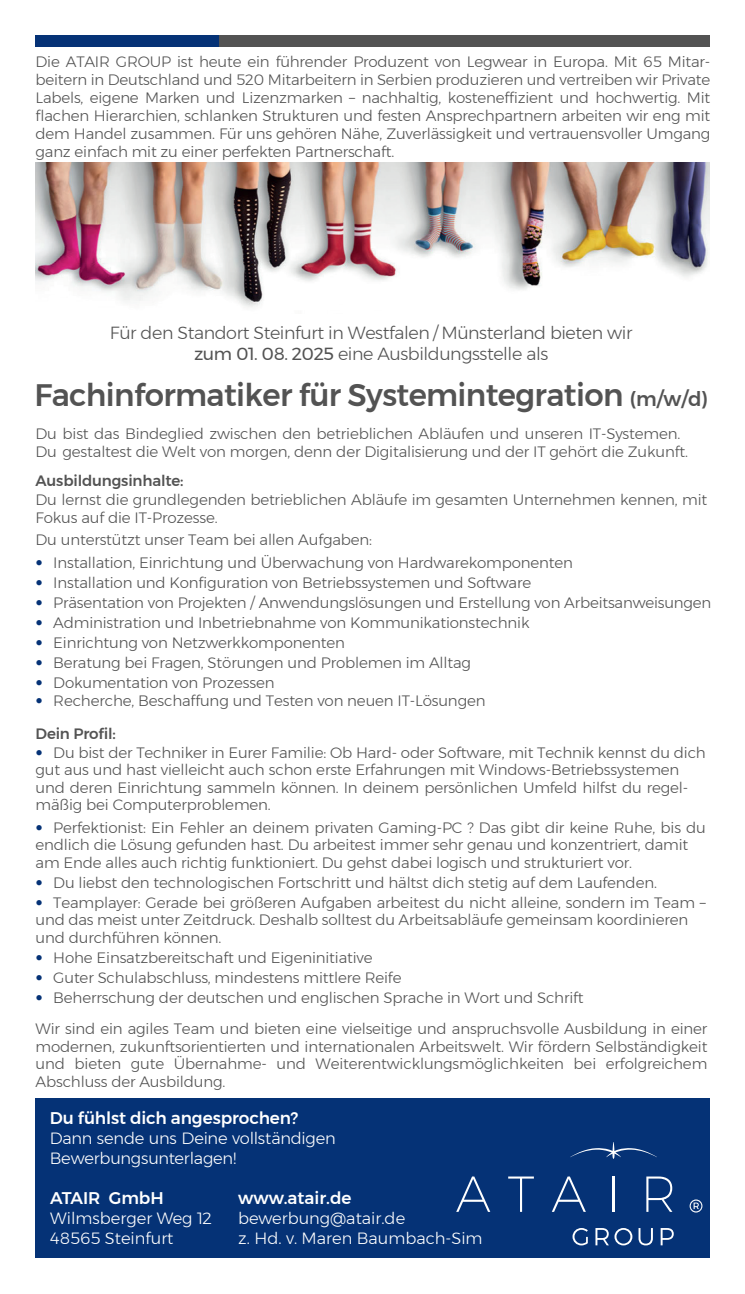
<style>
.page{position:relative;width:745px;height:1294px;background:#fff}
.page>*{position:absolute;margin:0;border:0;box-sizing:border-box;transform-origin:0 0}
.t1{font:500 31px "Montserrat";letter-spacing:-.02em;color:#535353}
.t2{font:300 17.5px/21px "Montserrat";letter-spacing:-.025em;color:#535353;text-align:center}
.t3{font:500 16.88px "Montserrat";color:#fff}
.t4{font:300 16.25px/20px "Montserrat";color:#fff}
.t5{font:300 15px/17.5px "Montserrat";letter-spacing:-.01em;color:#535353}
.t6{font:500 15px "Montserrat";letter-spacing:-.01em;color:#535353}
.s1{font-weight:400}
.s2{font-size:20px}
.s3{font-family:"Meta Plus";font-weight:400;color:#053276}
.s4{font-weight:500}
</style>
<div class="page">
<div style="left:35px;top:35px;width:184px;height:12px;background:#053276"></div>
<div style="left:219px;top:35px;width:490px;height:12px;background:#535353"></div>
<div style="left:35px;top:1098px;width:674px;height:159px;background:#053276"></div>
<svg style="left:456px;top:1176px;width:34px;height:36px"></svg>
<svg style="left:508px;top:1176px;width:25px;height:36px"></svg>
<svg style="left:551px;top:1176px;width:34px;height:36px"></svg>
<hr style="left:612px;top:1176px;width:2px;height:36px;background:#fff">
<svg style="left:646px;top:1176px;width:26px;height:36px"></svg>
<svg style="left:689px;top:1199px;width:13px;height:13px"></svg>
<svg style="left:572px;top:1228px;width:15px;height:17px"></svg>
<svg style="left:595px;top:1228px;width:13px;height:17px"></svg>
<svg style="left:614px;top:1228px;width:18px;height:17px"></svg>
<svg style="left:638px;top:1228px;width:14px;height:17px"></svg>
<svg style="left:660px;top:1228px;width:13px;height:17px"></svg>
<svg style="left:570px;top:1142px;width:86px;height:17px"></svg>
<img style="left:35px;top:162px;width:674px;height:146px">
<p class="t5" style="left:36px;top:53px;width:675px;line-height:18px;text-align:justify">Die ATAIR GROUP ist heute ein führender Produzent von Legwear in Europa. Mit 65 Mitar&shy;beitern in Deutschland und 520 Mitarbeitern in Serbien produzieren und vertreiben wir Private Labels, eigene Marken und Lizenzmarken – nachhaltig, kosteneffizient und hochwertig. Mit flachen Hierarchien, schlanken Strukturen und festen Ansprechpartnern arbeiten wir eng mit dem Handel zusammen. Für uns gehören Nähe, Zuverlässigkeit und vertrauensvoller Umgang ganz einfach mit zu einer perfekten Partnerschaft.</p>
<p class="t2" style="left:110px;top:322px;width:523px">Für den Standort Steinfurt in Westfalen / Münsterland bieten wir <span class="s1">zum 01. 08. 2025</span> eine Ausbildungsstelle als</p>
<h1 class="t1" style="left:34px;top:370px;width:674px">Fachinformatiker für Systemintegration <span class="s2">(m/w/d)</span></h1>
<p class="t5" style="left:36px;top:425px;width:653px;line-height:18px">Du bist das Bindeglied zwischen den betrieblichen Abläufen und unseren IT-Systemen.<br>Du gestaltest die Welt von morgen, denn der Digitalisierung und der IT gehört die Zukunft.</p>
<p class="t6" style="left:36px;top:469px;width:149px">Ausbildungsinhalte:</p>
<p class="t5" style="left:36px;top:490px;width:673px;line-height:18.6px">Du lernst die grundlegenden betrieblichen Abläufe im gesamten Unternehmen kennen, mit<br>Fokus auf die IT-Prozesse.</p>
<p class="t5" style="left:36px;top:531px;width:338px">Du unterstützt unser Team bei allen Aufgaben:</p>
<p class="t5" style="left:36px;top:554px;width:538px"><span class="s3">•</span> Installation, Einrichtung und Überwachung von Hardwarekomponenten</p>
<p class="t5" style="left:36px;top:574px;width:497px"><span class="s3">•</span> Installation und Konfiguration von Betriebssystemen und Software</p>
<p class="t5" style="left:36px;top:594px;width:677px"><span class="s3">•</span> Präsentation von Projekten / Anwendungslösungen und Erstellung von Arbeitsanweisungen</p>
<p class="t5" style="left:36px;top:614px;width:495px"><span class="s3">•</span> Administration und Inbetriebnahme von Kommunikationstechnik</p>
<p class="t5" style="left:36px;top:634px;width:311px"><span class="s3">•</span> Einrichtung von Netzwerkkomponenten</p>
<p class="t5" style="left:36px;top:654px;width:437px"><span class="s3">•</span> Beratung bei Fragen, Störungen und Problemen im Alltag</p>
<p class="t5" style="left:36px;top:674px;width:240px"><span class="s3">•</span> Dokumentation von Prozessen</p>
<p class="t5" style="left:36px;top:684px;width:451px;line-height:33px"><span class="s3">•</span> Recherche, Beschaffung und Testen von neuen IT-Lösungen<br><span class="s4">Dein Profil:</span></p>
<p class="t5" style="left:36px;top:743px;width:671px"><span class="s3">•</span> Du bist der Techniker in Eurer Familie: Ob Hard- oder Software, mit Technik kennst du dich gut aus und hast vielleicht auch schon erste Erfahrungen mit Windows-Betriebssystemen und deren Einrichtung sammeln können. In deinem persönlichen Umfeld hilfst du regel&shy;mäßig bei Computerproblemen.</p>
<p class="t5" style="left:36px;top:818px;width:671px"><span class="s3">•</span> Perfektionist: Ein Fehler an deinem privaten Gaming-PC ? Das gibt dir keine Ruhe, bis du endlich die Lösung gefunden hast. Du arbeitest immer sehr genau und konzentriert, damit am Ende alles auch richtig funktioniert. Du gehst dabei logisch und strukturiert vor.</p>
<p class="t5" style="left:36px;top:873px;width:622px"><span class="s3">•</span> Du liebst den technologischen Fortschritt und hältst dich stetig auf dem Laufenden.</p>
<p class="t5" style="left:36px;top:893px;width:671px"><span class="s3">•</span> Teamplayer: Gerade bei größeren Aufgaben arbeitest du nicht alleine, sondern im Team – und das meist unter Zeitdruck. Deshalb solltest du Arbeitsabläufe gemeinsam koordinieren und durchführen können.</p>
<p class="t5" style="left:36px;top:948px;width:338px"><span class="s3">•</span> Hohe Einsatzbereitschaft und Eigeninitiative</p>
<p class="t5" style="left:36px;top:968px;width:367px"><span class="s3">•</span> Guter Schulabschluss, mindestens mittlere Reife</p>
<p class="t5" style="left:36px;top:981px;width:673px;line-height:31.5px"><span class="s3">•</span> Beherrschung der deutschen und englischen Sprache in Wort und Schrift<br>Wir sind ein agiles Team und bieten eine vielseitige und anspruchsvolle Ausbildung in einer</p>
<p class="t5" style="left:36px;top:1037px;width:673px;text-align:justify">modernen, zukunftsorientierten und internationalen Arbeitswelt. Wir fördern Selbständigkeit und bieten gute Übernahme- und Weiterentwicklungsmöglichkeiten bei erfolgreichem Abschluss der Ausbildung.</p>
<p class="t3" style="left:50px;top:1104px;width:250px">Du fühlst dich angesprochen?</p>
<p class="t4" style="left:50px;top:1127px;width:287px">Dann sende uns Deine vollständigen<br>Bewerbungsunterlagen!</p>
<p class="t3" style="left:50px;top:1185px;width:115px">ATAIR GmbH</p>
<p class="t3" style="left:238px;top:1185px;width:115px">www.atair.de</p>
<p class="t4" style="left:50px;top:1208px;width:163px">Wilmsberger Weg 12</p>
<p class="t4" style="left:238px;top:1208px;width:168px">bewerbung@atair.de</p>
<p class="t4" style="left:50px;top:1228px;width:125px">48565 Steinfurt</p>
<p class="t4" style="left:238px;top:1228px;width:246px">z. Hd. v. Maren Baumbach-Sim</p>
</div>
